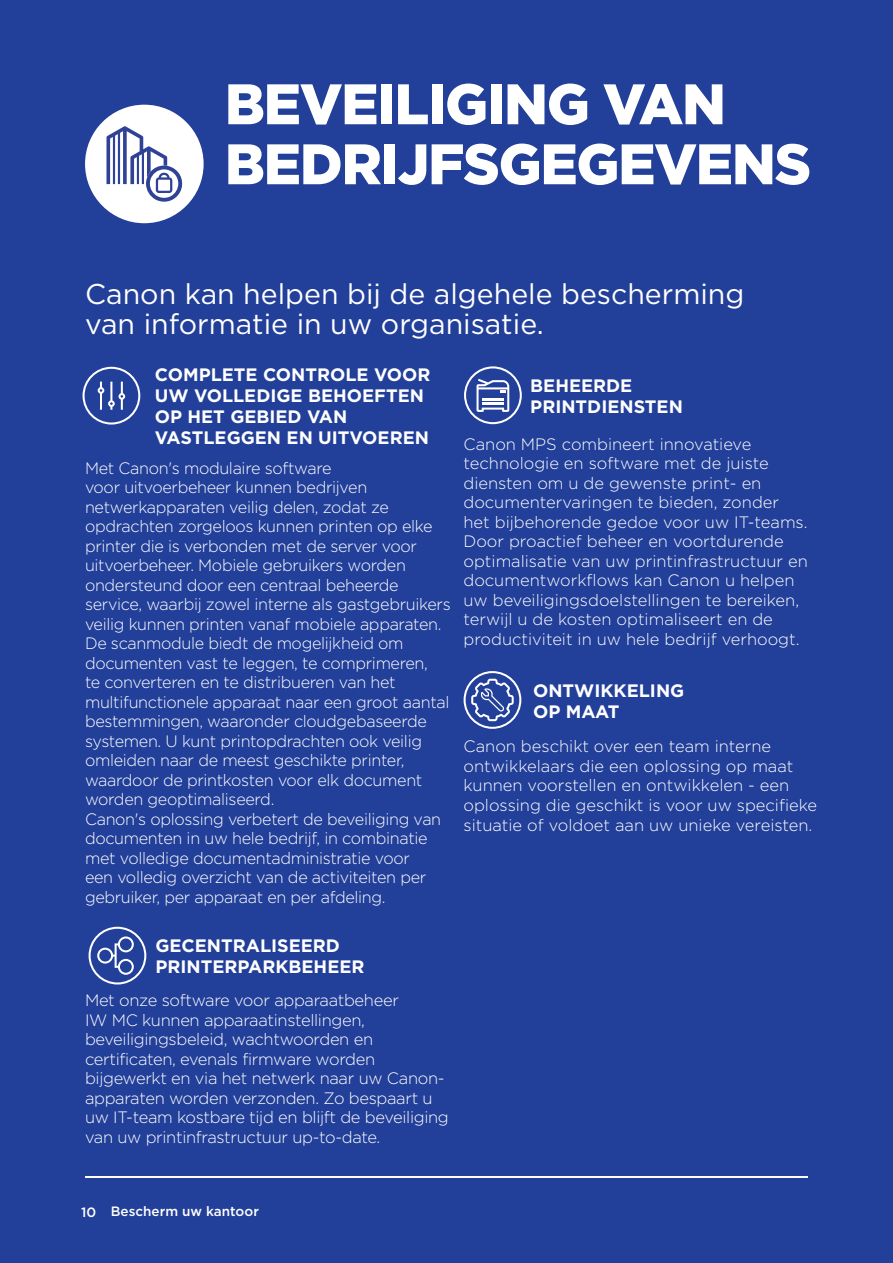
<style>
.page{position:relative;width:893px;height:1263px;background:#223f99}
.page>*{position:absolute;margin:0;border:0;box-sizing:border-box;transform-origin:0 0}
.t1{font:900 57px/60px "Gotham";letter-spacing:-.02em;color:#fff}
.t2{font:28.5px/30px "Gotham";color:#fff}
.Specifiation_Title{font:700 18px/21px "Gotham";color:#fff}
.t3{font:300 16.5px/19.5px "Gotham";letter-spacing:-.02em;color:#fff}
.t4{font:300 16.5px/19.5px "Gotham";color:#fff}
.t5{font:500 13.5px "Gotham";color:#fff}
</style>
<div class="page">
<hr style="left:85px;top:1176px;width:723px;height:2px;background:#fff">
<div style="left:85px;top:105px;width:119px;height:118px;background:#fff;border-radius:50%"></div>
<svg style="left:83px;top:367px;width:57px;height:57px"></svg>
<svg style="left:464px;top:366px;width:58px;height:58px"></svg>
<svg style="left:464px;top:671px;width:57px;height:58px"></svg>
<svg style="left:89px;top:927px;width:57px;height:57px"></svg>
<svg style="left:106px;top:126px;width:76px;height:76px"></svg>
<p class="t1" style="left:225px;top:73px;width:588px">BEVEILIGING VAN<br>BEDRIJFSGEGEVENS</p>
<p class="t2" style="left:85px;top:278px;width:661px">Canon kan helpen bij de algehele bescherming van informatie in uw organisatie.</p>
<p class="Specifiation_Title" style="left:155px;top:364px;width:277px">COMPLETE CONTROLE VOOR<br>UW VOLLEDIGE BEHOEFTEN<br>OP HET GEBIED VAN<br>VASTLEGGEN EN UITVOEREN</p>
<p class="Specifiation_Title" style="left:530px;top:375px;width:154px">BEHEERDE<br>PRINTDIENSTEN</p>
<p class="t4" style="left:463px;top:434px;width:346px">Canon MPS combineert innovatieve technologie en software met de juiste diensten om u de gewenste print- en documentervaringen te bieden, zonder het bijbehorende gedoe voor uw IT-teams.<br>Door proactief beheer en voortdurende optimalisatie van uw printinfrastructuur en documentworkflows kan Canon u helpen uw beveiligingsdoelstellingen te bereiken, terwijl u de kosten optimaliseert en de productiviteit in uw hele bedrijf verhoogt.</p>
<p class="t3" style="left:85px;top:458px;width:367px">Met Canon's modulaire software<br>voor uitvoerbeheer kunnen bedrijven netwerkapparaten veilig delen, zodat ze opdrachten zorgeloos kunnen printen op elke printer die is verbonden met de server voor uitvoerbeheer. Mobiele gebruikers worden ondersteund door een centraal beheerde service, waarbij zowel interne als gastgebruikers veilig kunnen printen vanaf mobiele apparaten.</p>
<p class="t3" style="left:85px;top:633px;width:366px">De scanmodule biedt de mogelijkheid om documenten vast te leggen, te comprimeren,<br>te converteren en te distribueren van het multifunctionele apparaat naar een groot aantal bestemmingen, waaronder cloudgebaseerde systemen. U kunt printopdrachten ook veilig omleiden naar de meest geschikte printer, waardoor de printkosten voor elk document worden geoptimaliseerd.</p>
<p class="t3" style="left:85px;top:809px;width:358px">Canon's oplossing verbetert de beveiliging van documenten in uw hele bedrijf, in combinatie met volledige documentadministratie voor een volledig overzicht van de activiteiten per gebruiker, per apparaat en per afdeling.</p>
<p class="Specifiation_Title" style="left:533px;top:680px;width:153px">ONTWIKKELING<br>OP MAAT</p>
<p class="t4" style="left:463px;top:736px;width:355px">Canon beschikt over een team interne ontwikkelaars die een oplossing op maat kunnen voorstellen en ontwikkelen - een oplossing die geschikt is voor uw specifieke situatie of voldoet aan uw unieke vereisten.</p>
<p class="Specifiation_Title" style="left:155px;top:935px;width:211px">GECENTRALISEERD<br>PRINTERPARKBEHEER</p>
<p class="t3" style="left:85px;top:990px;width:365px">Met onze software voor apparaatbeheer<br>IW MC kunnen apparaatinstellingen, beveiligingsbeleid, wachtwoorden en certificaten, evenals firmware worden bijgewerkt en via het netwerk naar uw Canon&shy;apparaten worden verzonden. Zo bespaart u uw IT-team kostbare tijd en blijft de beveiliging van uw printinfrastructuur up-to-date.</p>
<p class="t5" style="left:81px;top:1203px;width:17px">10</p>
<p class="t5" style="left:111px;top:1203px;width:150px">Bescherm uw kantoor</p>
</div>
